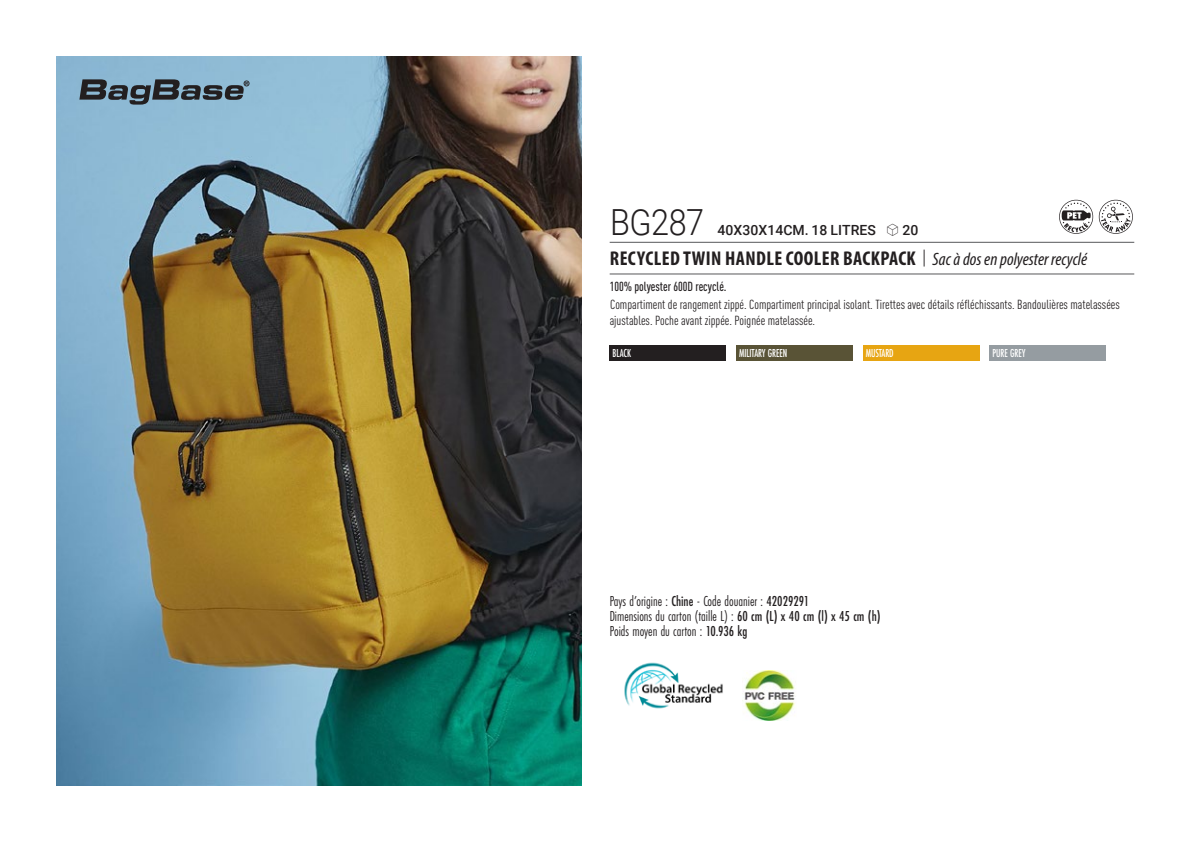
<style>
.page{position:relative;width:1191px;height:842px;background:#fff}
.page>*{position:absolute;margin:0;border:0;box-sizing:border-box;transform-origin:0 0}
.t1{font:300 36px "Roboto";letter-spacing:-.015em;color:#231f20;scale:.9 1}
.t2{font:700 condensed 20px "Myriad Pro";letter-spacing:.02em;color:#231f20}
.t3{font:15px "Futura PT Cond";color:#231f20;scale:.95 1}
.t4{font:500 14px "Roboto";letter-spacing:.005em;color:#231f20}
.t5{font:condensed 13px/16px "DIN Pro";color:#231f20}
.grammage_2020{font:500 condensed 13px "DIN Pro";color:#231f20;scale:.95 1}
.Coloris_nuancier_bla{font:500 12px "Futura PT Cond";letter-spacing:-.01em;color:#fff;scale:.9 1}
.s1{font-family:"Linotype Shapeshifter";font-weight:400;font-size:16px}
.s2{font-family:"Roboto Condensed";font-weight:300;font-stretch:normal}
.s3{font-family:"Myriad Variable Concept";font-weight:400;font-style:italic;font-stretch:normal;font-size:18px}
.s4{font-weight:500}
</style>
<div class="page">
<img style="left:57px;top:57px;width:524px;height:728px">
<svg style="left:79px;top:79px;width:170px;height:26px;background:#5e7584"></svg>
<div style="left:609px;top:345px;width:117px;height:16px;background:#231f20"></div>
<div style="left:736px;top:345px;width:116px;height:16px;background:#595336"></div>
<div style="left:863px;top:345px;width:116px;height:16px;background:#e7a512"></div>
<div style="left:989px;top:345px;width:116px;height:16px;background:#959ca1"></div>
<svg style="left:1059px;top:200px;width:73px;height:34px"></svg>
<img style="left:624px;top:662px;width:99px;height:47px">
<img style="left:744px;top:670px;width:52px;height:51px">
<hr style="left:609px;top:242px;width:525px;height:1px;background:#57585a">
<hr style="left:609px;top:274px;width:525px;height:1px;background:#57585a">
<p class="t1" style="left:610px;top:197px;width:106px">BG287</p>
<p class="t4" style="left:717px;top:220px;width:203px">40X30X14CM. 18 LITRES <span class="s1">S</span> 20</p>
<p class="t2" style="left:610px;top:246px;width:479px">RECYCLED TWIN HANDLE COOLER BACKPACK <span class="s2">|</span> <span class="s3">Sac à dos en polyester recyclé</span></p>
<p class="grammage_2020" style="left:609px;top:277px;width:125px">100% polyester 600D recyclé.</p>
<p class="t5" style="left:609px;top:296px;width:511px">Compartiment de rangement zippé. Compartiment principal isolant. Tirettes avec détails réfléchissants. Bandoulières matelassées ajustables. Poche avant zippée. Poignée matelassée.</p>
<p class="Coloris_nuancier_bla" style="left:612px;top:346px;width:22px">BLACK</p>
<p class="Coloris_nuancier_bla" style="left:739px;top:346px;width:55px">MILITARY GREEN</p>
<p class="Coloris_nuancier_bla" style="left:866px;top:346px;width:33px">MUSTARD</p>
<p class="Coloris_nuancier_bla" style="left:992px;top:346px;width:38px">PURE GREY</p>
<p class="t3" style="left:609px;top:592px;width:212px">Pays d’origine : <span class="s4">Chine</span> - Code douanier : <span class="s4">42029291</span></p>
<p class="t3" style="left:609px;top:607px;width:287px">Dimensions du carton (taille L) : <span class="s4">60 cm (L) x 40 cm (l) x 45 cm (h)</span></p>
<p class="t3" style="left:609px;top:622px;width:146px">Poids moyen du carton : <span class="s4">10.936 kg</span></p>
</div>
